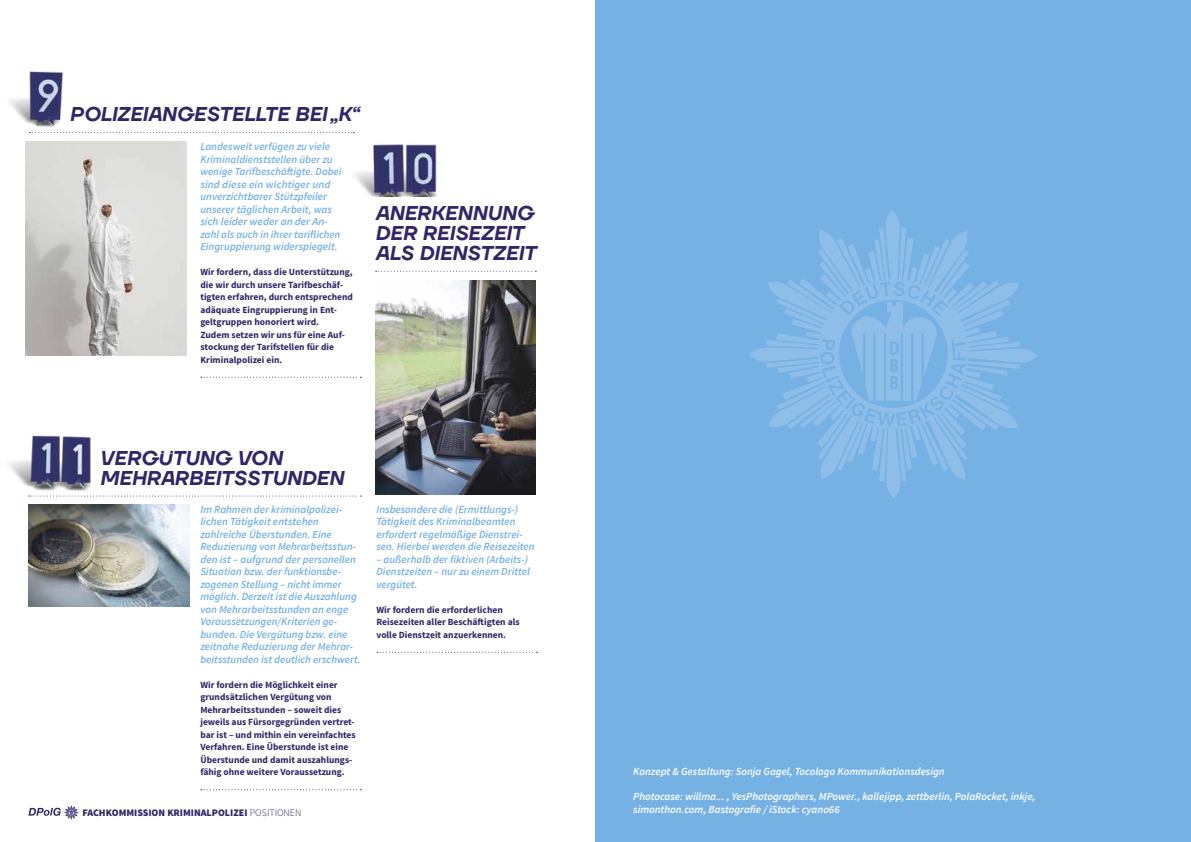
<style>
.page{position:relative;width:1191px;height:842px;background:#fff}
.page>*{position:absolute;margin:0;border:0;box-sizing:border-box;transform-origin:0 0}
.t1{font:italic 600 20px/20px "TT Firs Neue";color:#332668}
.t2{font:italic 600 10.8px/12.5px "Source Sans Pro";color:#76b1e4}
.t3{font:italic 600 10.8px/12.5px "Source Sans Pro";color:#fff}
.t4{font:900 10px "Source Sans Pro";color:#332668}
.t5{font:700 9.5px/12.5px "Source Sans Pro";color:#332668}
.s1{font-weight:300}
</style>
<div class="page">
<div style="left:595px;top:0;width:596px;height:842px;background:#76b1e4"></div>
<svg style="left:28px;top:805px;width:50px;height:14px"></svg>
<svg style="left:377px;top:652px;width:160px;height:1px"></svg>
<svg style="left:375px;top:271px;width:161px;height:1px"></svg>
<img style="left:375px;top:280px;width:161px;height:214px">
<img style="left:26px;top:141px;width:160px;height:214px">
<img style="left:28px;top:505px;width:161px;height:102px">
<svg style="left:201px;top:789px;width:160px;height:1px"></svg>
<svg style="left:749px;top:210px;width:288px;height:288px"></svg>
<img style="left:9px;top:71px;width:54px;height:56px">
<img style="left:353px;top:132px;width:84px;height:65px">
<img style="left:9px;top:435px;width:81px;height:62px">
<svg style="left:30px;top:132px;width:324px;height:1px"></svg>
<svg style="left:29px;top:496px;width:332px;height:1px"></svg>
<svg style="left:201px;top:377px;width:160px;height:1px"></svg>
<h1 class="t1" style="left:70px;top:104px;width:291px">POLIZEIANGESTELLTE BEI „K“</h1>
<p class="t2" style="left:200px;top:140px;width:143px">Landesweit verfügen zu viele<br>Kriminaldienststellen über zu wenige Tarifbeschäftigte. Dabei sind diese ein wichtiger und unverzichtbarer Stützpfeiler unserer täglichen Arbeit, was sich leider weder an der An&shy;zahl als auch in ihrer tariflichen<br>Eingruppierung widerspiegelt.</p>
<p class="t5" style="left:200px;top:266px;width:154px">Wir fordern, dass die Unterstützung, die wir durch unsere Tarifbeschäf&shy;tigten erfahren, durch entsprechend adäquate Eingruppierung in Ent&shy;geltgruppen honoriert wird.<br>Zudem setzen wir uns für eine Auf&shy;stockung der Tarifstellen für die<br>Kriminalpolizei ein.</p>
<h1 class="t1" style="left:375px;top:203px;width:162px">ANERKENNUNG<br>DER REISEZEIT<br>ALS DIENSTZEIT</h1>
<h1 class="t1" style="left:100px;top:448px;width:245px">VERGÜTUNG VON<br>MEHRARBEITSSTUNDEN</h1>
<p class="t2" style="left:200px;top:503px;width:162px">Im Rahmen der kriminalpolizei&shy;lichen Tätigkeit entstehen zahlreiche Überstunden. Eine Reduzierung von Mehrarbeitsstun&shy;den ist – aufgrund der personellen Situation bzw. der funktionsbe&shy;zogenen Stellung – nicht immer möglich. Derzeit ist die Auszahlung von Mehrarbeitsstunden an enge Voraussetzungen/Kriterien ge&shy;bunden. Die Vergütung bzw. eine zeitnahe Reduzierung der Mehrar&shy;beitsstunden ist deutlich erschwert.</p>
<p class="t5" style="left:200px;top:678px;width:157px">Wir fordern die Möglichkeit einer grundsätzlichen Vergütung von Mehrarbeitsstunden – soweit dies jeweils aus Fürsorgegründen vertret&shy;bar ist – und mithin ein vereinfachtes Verfahren. Eine Überstunde ist eine Überstunde und damit auszahlungs&shy;fähig ohne weitere Voraussetzung.</p>
<p class="t4" style="left:82px;top:806px;width:221px">FACHKOMMISSION KRIMINALPOLIZEI <span class="s1">POSITIONEN</span></p>
<p class="t2" style="left:376px;top:503px;width:160px">Insbesondere die (Ermittlungs-)<br>Tätigkeit des Kriminalbeamten erfordert regelmäßige Dienstrei&shy;sen. Hierbei werden die Reisezeiten</p>
<p class="t2" style="left:376px;top:553px;width:155px">– außerhalb der fiktiven (Arbeits-)<br>Dienstzeiten – nur zu einem Drittel vergütet.</p>
<p class="t5" style="left:376px;top:603px;width:145px">Wir fordern die erforderlichen<br>Reisezeiten aller Beschäftigten als volle Dienstzeit anzuerkennen.</p>
<p class="t3" style="left:633px;top:765px;width:313px">Konzept &amp; Gestaltung: Sonja Gagel, Tocologo Kommunikationsdesign</p>
<p class="t3" style="left:633px;top:790px;width:404px">Photocase: willma... , YesPhotographers, MPower., kallejipp, zettberlin, PolaRocket, inkje, simonthon.com, Bastografie / iStock: cyano66</p>
</div>
